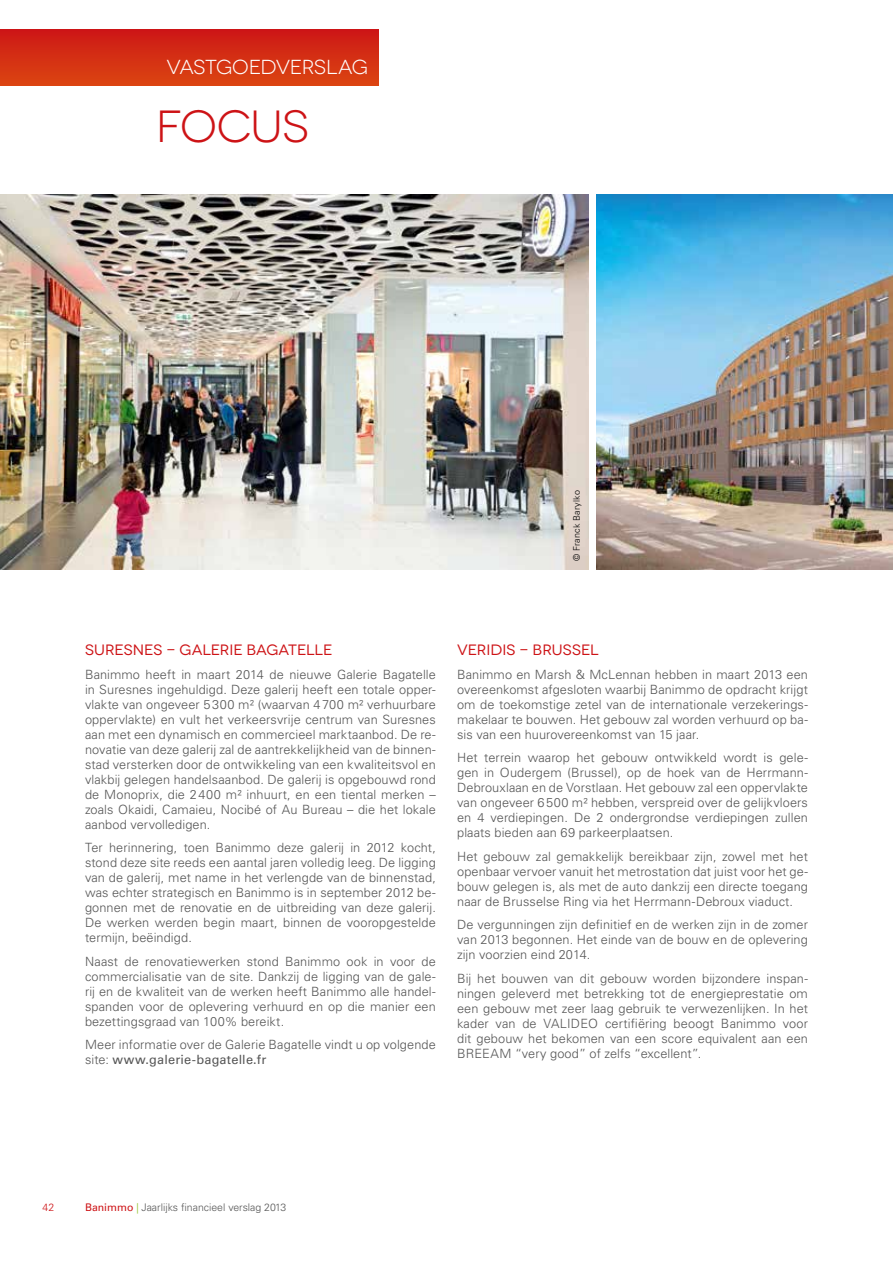
<style>
.page{position:relative;width:893px;height:1263px;background:#fff}
.page>*{position:absolute;margin:0;border:0;box-sizing:border-box;transform-origin:0 0}
.t1{font:45px "Novecentowide";letter-spacing:-.005em;color:#cd1316}
.t2{font:20.25px "Novecentowide";letter-spacing:-.02em;color:#fff}
.t3{font:15px "Novecentowide";letter-spacing:-.005em;color:#cd1316}
.t4{font:300 12.75px/15px "Univers LT Std";letter-spacing:.005em;color:#565656;text-align:justify}
.t5{font:300 10.5px "Univers LT Std";color:#565656}
.t6{font:300 10.5px "Univers LT Std";color:#cd1316}
.t7{font:300 9px "Univers LT Std";letter-spacing:.02em;color:#000}
.s1{font-weight:400}
.s2{font-weight:400;color:#cd1316}
.s3{color:#8bbe20}
</style>
<div class="page">
<img style="left:597px;top:195px;width:296px;height:374px">
<img style="left:0;top:195px;width:588px;height:374px">
<div style="left:0;top:30px;width:378px;height:55px;background:linear-gradient(to bottom,#cd1816,#db4511)"></div>
<h2 class="t2" style="left:167px;top:56px;width:203px">VASTGOEDVERSLAG</h2>
<h1 class="t1" style="left:156px;top:101px;width:155px">FOCUS</h1>
<p class="t7" style="left:571px;top:561px;width:72px;rotate:-90deg">© Franck Barylko</p>
<p class="t3" style="left:85px;top:641px;width:249px">SURESNES - GALERIE BAGATELLE</p>
<p class="t4" style="left:85px;top:667px;width:352px">Banimmo heeft in maart 2014 de nieuwe Galerie Bagatelle in Suresnes ingehuldigd. Deze galerij heeft een totale opper&shy;vlakte van ongeveer 5300 m² (waarvan 4700 m² verhuurbare oppervlakte) en vult het verkeersvrije centrum van Suresnes aan met een dynamisch en commercieel marktaanbod. De re&shy;novatie van deze galerij zal de aantrekkelijkheid van de binnen&shy;stad versterken door de ontwikkeling van een kwaliteitsvol en vlakbij gelegen handelsaanbod. De galerij is opgebouwd rond de Monoprix, die 2400 m² inhuurt, en een tiental merken – zoals Okaidi, Camaieu, Nocibé of Au Bureau – die het lokale aanbod vervolledigen.</p>
<p class="t4" style="left:85px;top:840px;width:352px">Ter herinnering, toen Banimmo deze galerij in 2012 kocht, stond deze site reeds een aantal jaren volledig leeg. De ligging van de galerij, met name in het verlengde van de binnenstad, was echter strategisch en Banimmo is in september 2012 be&shy;gonnen met de renovatie en de uitbreiding van deze galerij.<br>De werken werden begin maart, binnen de vooropgestelde termijn, beëindigd.</p>
<p class="t4" style="left:85px;top:954px;width:352px">Naast de renovatiewerken stond Banimmo ook in voor de commercialisatie van de site. Dankzij de ligging van de gale&shy;rij en de kwaliteit van de werken heeft Banimmo alle handel&shy;spanden voor de oplevering verhuurd en op die manier een bezettingsgraad van 100% bereikt.</p>
<p class="t4" style="left:85px;top:1037px;width:352px">Meer informatie over de Galerie Bagatelle vindt u op volgende site: <span class="s1">www.galerie-bagatelle.fr</span></p>
<p class="t3" style="left:457px;top:641px;width:143px">VERIDIS - BRUSSEL</p>
<p class="t4" style="left:457px;top:667px;width:352px">Banimmo en Marsh &amp; McLennan hebben in maart 2013 een overeenkomst afgesloten waarbij Banimmo de opdracht krijgt om de toekomstige zetel van de internationale verzekerings&shy;makelaar te bouwen. Het gebouw zal worden verhuurd op ba&shy;sis van een huurovereenkomst van 15 jaar.</p>
<p class="t4" style="left:457px;top:750px;width:352px">Het terrein waarop het gebouw ontwikkeld wordt is gele&shy;gen in Oudergem (Brussel), op de hoek van de Herrmann-Debrouxlaan en de Vorstlaan. Het gebouw zal een oppervlakte van ongeveer 6500 m² hebben, verspreid over de gelijkvloers en 4 verdiepingen. De 2 ondergrondse verdiepingen zullen plaats bieden aan 69 parkeerplaatsen.</p>
<p class="t4" style="left:457px;top:849px;width:352px">Het gebouw zal gemakkelijk bereikbaar zijn, zowel met het openbaar vervoer vanuit het metrostation dat juist voor het ge&shy;bouw gelegen is, als met de auto dankzij een directe toegang naar de Brusselse Ring via het Herrmann-Debroux viaduct.</p>
<p class="t4" style="left:457px;top:917px;width:352px">De vergunningen zijn definitief en de werken zijn in de zomer van 2013 begonnen. Het einde van de bouw en de oplevering zijn voorzien eind 2014.</p>
<p class="t4" style="left:457px;top:971px;width:352px">Bij het bouwen van dit gebouw worden bijzondere inspan&shy;ningen geleverd met betrekking tot de energieprestatie om een gebouw met zeer laag gebruik te verwezenlijken. In het kader van de VALIDEO certifiëring beoogt Banimmo voor dit gebouw het bekomen van een score equivalent aan een BREEAM “very good” of zelfs “excellent”.</p>
<p class="t6" style="left:43px;top:1201px;width:13px">42</p>
<p class="t5" style="left:85px;top:1201px;width:203px"><span class="s2">Banimmo</span> <span class="s3">|</span> Jaarlijks financieel verslag 2013</p>
</div>
